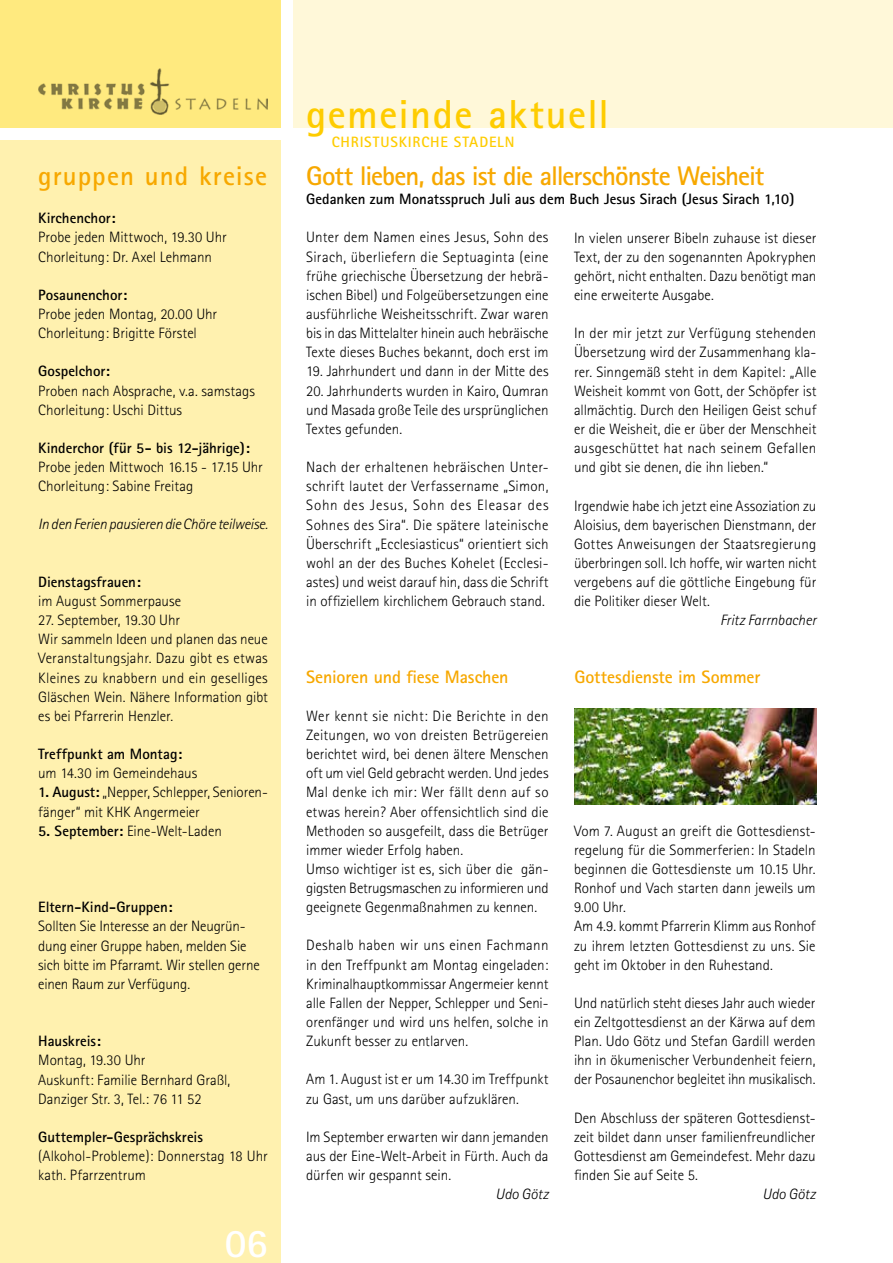
<style>
.page{position:relative;width:893px;height:1263px;background:#fff}
.page>*{position:absolute;margin:0;border:0;box-sizing:border-box;transform-origin:0 0}
.t1{font:700 40.5px "Rotis Sans Serif";letter-spacing:.035em;color:#fecc00}
.t2{font:700 40.5px "Rotis Sans Serif";color:#fff}
.t3{font:700 27px "Rotis Sans Serif";letter-spacing:-.035em;color:#f7a800}
.t4{font:700 27px "Rotis Sans Serif";letter-spacing:.04em;color:#f7a800}
.t5{font:700 18px "Rotis Sans Serif";letter-spacing:-.005em;color:#f7a800}
.t6{font:300 15px/19.2px "Rotis Sans Serif";color:#000}
.t7{font:700 15px "Rotis Sans Serif";color:#000}
.t8{font:italic 300 15px "Rotis Sans Serif";letter-spacing:-.01em;color:#000}
.t9{font:700 15px "Rotis Sans Serif";letter-spacing:.055em;color:#fecc00}
.s1{font-weight:700}
</style>
<div class="page">
<div style="left:293px;top:0;width:600px;height:128px;background:#fff8d9"></div>
<div style="left:0;top:0;width:281px;height:128px;background:#ffea7f"></div>
<div style="left:0;top:140px;width:281px;height:1123px;background:#fff1af"></div>
<img style="left:38px;top:68px;width:230px;height:47px">
<img style="left:574px;top:708px;width:242px;height:96px">
<h2 class="t4" style="left:38px;top:159px;width:230px">gruppen und kreise</h2>
<p class="t7" style="left:38px;top:209px;width:79px">Kirchenchor:</p>
<p class="t6" style="left:38px;top:228px;width:190px">Probe jeden Mittwoch, 19.30 Uhr<br>Chorleitung: Dr. Axel Lehmann</p>
<p class="t7" style="left:38px;top:285px;width:90px">Posaunenchor:</p>
<p class="t6" style="left:38px;top:304px;width:181px">Probe jeden Montag, 20.00 Uhr<br>Chorleitung: Brigitte Förstel</p>
<p class="t7" style="left:38px;top:362px;width:73px">Gospelchor:</p>
<p class="t6" style="left:38px;top:381px;width:218px">Proben nach Absprache, v.a. samstags<br>Chorleitung: Uschi Dittus</p>
<p class="t7" style="left:38px;top:438px;width:213px">Kinderchor (für 5- bis 12-jährige):</p>
<p class="t6" style="left:38px;top:457px;width:226px">Probe jeden Mittwoch 16.15 - 17.15 Uhr<br>Chorleitung: Sabine Freitag</p>
<p class="t8" style="left:38px;top:516px;width:231px">In den Ferien pausieren die Chöre teilweise.</p>
<p class="t7" style="left:38px;top:572px;width:104px">Dienstagsfrauen:</p>
<p class="t6" style="left:38px;top:591px;width:144px">im August Sommerpause</p>
<p class="t6" style="left:38px;top:610px;width:231px">27. September, 19.30 Uhr<br>Wir sammeln Ideen und planen das neue Veranstaltungsjahr. Dazu gibt es etwas Kleines zu knabbern und ein geselliges Gläschen Wein. Nähere Information gibt es bei Pfarrerin Henzler.</p>
<p class="t7" style="left:38px;top:744px;width:146px">Treffpunkt am Montag:</p>
<p class="t6" style="left:38px;top:764px;width:160px">um 14.30 im Gemeindehaus</p>
<p class="t6" style="left:38px;top:783px;width:231px"><span class="s1">1. August:</span> „Nepper, Schlepper, Senioren&shy;fänger“ mit KHK Angermeier</p>
<p class="t6" style="left:38px;top:821px;width:185px"><span class="s1">5. September:</span> Eine-Welt-Laden</p>
<p class="t7" style="left:38px;top:898px;width:136px">Eltern-Kind-Gruppen:</p>
<p class="t6" style="left:38px;top:917px;width:223px">Sollten Sie Interesse an der Neugrün&shy;dung einer Gruppe haben, melden Sie sich bitte im Pfarramt. Wir stellen gerne einen Raum zur Verfügung.</p>
<p class="t7" style="left:38px;top:1032px;width:64px">Hauskreis:</p>
<p class="t6" style="left:38px;top:1051px;width:194px">Montag, 19.30 Uhr<br>Auskunft: Familie Bernhard Graßl,<br>Danziger Str. 3, Tel.: 76 11 52</p>
<p class="t7" style="left:38px;top:1127px;width:166px">Guttempler-Gesprächskreis</p>
<p class="t6" style="left:38px;top:1146px;width:231px">(Alkohol-Probleme): Donnerstag 18 Uhr kath. Pfarrzentrum</p>
<h1 class="t2" style="left:225px;top:1217px;width:45px">06</h1>
<h1 class="t1" style="left:306px;top:88px;width:304px">gemeinde aktuell</h1>
<p class="t9" style="left:332px;top:132px;width:184px">CHRISTUSKIRCHE STADELN</p>
<h2 class="t3" style="left:306px;top:159px;width:460px">Gott lieben, das ist die allerschönste Weisheit</h2>
<p class="t7" style="left:306px;top:190px;width:490px">Gedanken zum Monatsspruch Juli aus dem Buch Jesus Sirach (Jesus Sirach 1,10)</p>
<p class="t6" style="left:306px;top:228px;width:244px;text-align:justify">Unter dem Namen eines Jesus, Sohn des Sirach, überliefern die Septuaginta (eine frühe griechische Übersetzung der hebrä&shy;ischen Bibel) und Folgeübersetzungen eine ausführliche Weisheitsschrift. Zwar waren bis in das Mittelalter hinein auch hebräische Texte dieses Buches bekannt, doch erst im</p>
<p class="t6" style="left:306px;top:362px;width:244px">19. Jahrhundert und dann in der Mitte des</p>
<p class="t6" style="left:306px;top:381px;width:244px;text-align:justify">20. Jahrhunderts wurden in Kairo, Qumran und Masada große Teile des ursprünglichen Textes gefunden.</p>
<p class="t6" style="left:306px;top:457px;width:244px;text-align:justify">Nach der erhaltenen hebräischen Unter&shy;schrift lautet der Verfassername „Simon, Sohn des Jesus, Sohn des Eleasar des Sohnes des Sira“. Die spätere lateinische Überschrift „Ecclesiasticus“ orientiert sich wohl an der des Buches Kohelet (Ecclesi&shy;astes) und weist darauf hin, dass die Schrift in offiziellem kirchlichem Gebrauch stand.</p>
<p class="t5" style="left:306px;top:665px;width:204px">Senioren und fiese Maschen</p>
<p class="t6" style="left:306px;top:706px;width:244px">Wer kennt sie nicht: Die Berichte in den Zeitungen, wo von dreisten Betrügereien berichtet wird, bei denen ältere Menschen oft um viel Geld gebracht werden. Und jedes Mal denke ich mir: Wer fällt denn auf so etwas herein? Aber offensichtlich sind die Methoden so ausgefeilt, dass die Betrüger immer wieder Erfolg haben.<br>Umso wichtiger ist es, sich über die gän&shy;gigsten Betrugsmaschen zu informieren und geeignete Gegenmaßnahmen zu kennen.</p>
<p class="t6" style="left:306px;top:936px;width:244px;text-align:justify">Deshalb haben wir uns einen Fachmann in den Treffpunkt am Montag eingeladen:<br>Kriminalhauptkommissar Angermeier kennt alle Fallen der Nepper, Schlepper und Seni&shy;orenfänger und wird uns helfen, solche in Zukunft besser zu entlarven.</p>
<p class="t6" style="left:306px;top:1070px;width:244px">Am 1. August ist er um 14.30 im Treffpunkt zu Gast, um uns darüber aufzuklären.</p>
<p class="t6" style="left:306px;top:1127px;width:244px;text-align:justify">Im September erwarten wir dann jemanden aus der Eine-Welt-Arbeit in Fürth. Auch da dürfen wir gespannt sein.</p>
<p class="t8" style="left:495px;top:1185px;width:55px">Udo Götz</p>
<p class="t6" style="left:574px;top:228px;width:244px;text-align:justify">In vielen unserer Bibeln zuhause ist dieser Text, der zu den sogenannten Apokryphen gehört, nicht enthalten. Dazu benötigt man eine erweiterte Ausgabe.</p>
<p class="t6" style="left:574px;top:324px;width:244px;text-align:justify">In der mir jetzt zur Verfügung stehenden Übersetzung wird der Zusammenhang kla&shy;rer. Sinngemäß steht in dem Kapitel: „Alle Weisheit kommt von Gott, der Schöpfer ist allmächtig. Durch den Heiligen Geist schuf er die Weisheit, die er über der Menschheit ausgeschüttet hat nach seinem Gefallen und gibt sie denen, die ihn lieben.“</p>
<p class="t6" style="left:574px;top:496px;width:244px;text-align:justify">Irgendwie habe ich jetzt eine Assoziation zu Aloisius, dem bayerischen Dienstmann, der Gottes Anweisungen der Staatsregierung überbringen soll. Ich hoffe, wir warten nicht vergebens auf die göttliche Eingebung für die Politiker dieser Welt.</p>
<p class="t8" style="left:720px;top:612px;width:98px">Fritz Farrnbacher</p>
<p class="t5" style="left:574px;top:665px;width:187px">Gottesdienste im Sommer</p>
<p class="t6" style="left:574px;top:821px;width:243px">Vom 7. August an greift die Gottesdienst&shy;regelung für die Sommerferien: In Stadeln beginnen die Gottesdienste um 10.15 Uhr.<br>Ronhof und Vach starten dann jeweils um 9.00 Uhr.<br>Am 4.9. kommt Pfarrerin Klimm aus Ronhof zu ihrem letzten Gottesdienst zu uns. Sie geht im Oktober in den Ruhestand.</p>
<p class="t6" style="left:574px;top:993px;width:243px;text-align:justify">Und natürlich steht dieses Jahr auch wieder ein Zeltgottesdienst an der Kärwa auf dem Plan. Udo Götz und Stefan Gardill werden ihn in ökumenischer Verbundenheit feiern, der Posaunenchor begleitet ihn musikalisch.</p>
<p class="t6" style="left:574px;top:1108px;width:243px;text-align:justify">Den Abschluss der späteren Gottesdienst&shy;zeit bildet dann unser familienfreundlicher Gottesdienst am Gemeindefest. Mehr dazu finden Sie auf Seite 5.</p>
<p class="t8" style="left:762px;top:1185px;width:55px">Udo Götz</p>
</div>
